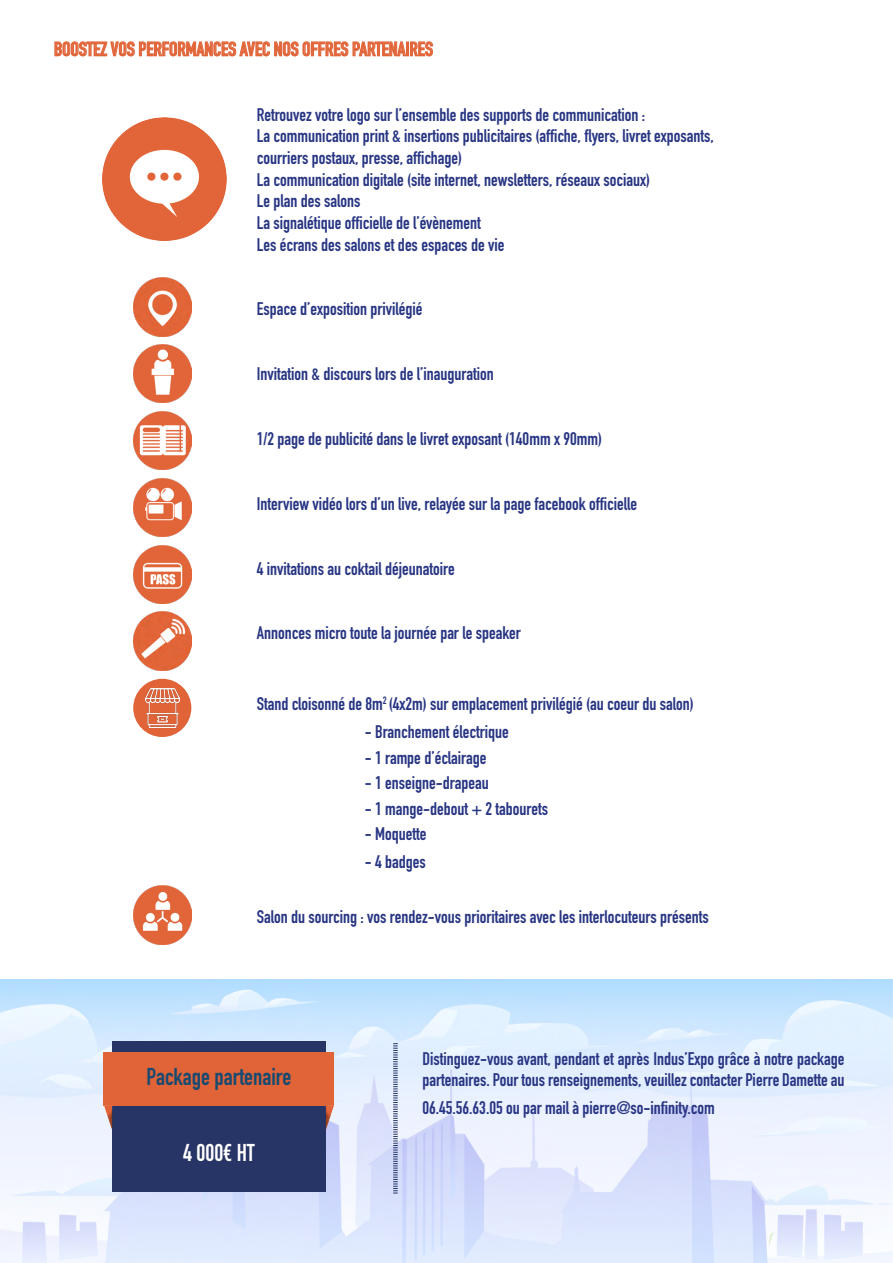
<style>
.page{position:relative;width:893px;height:1263px;background:#fff}
.page>*{position:absolute;margin:0;border:0;box-sizing:border-box;transform-origin:0 0}
.t1{font:700 24px "DIN Condensed";color:#184a71}
.t2{font:700 24px "DIN Condensed";color:#fff}
.t3{font:700 19.5px "DIN Condensed";color:#e16539}
.t4{font:700 18px/21.6px "DIN Condensed";color:#283583}
</style>
<div class="page">
<img style="left:0;top:980px;width:893px;height:283px">
<svg style="left:54px;top:41px;width:379px;height:16px"></svg>
<img style="left:103px;top:117px;width:123px;height:123px">
<img style="left:133px;top:278px;width:58px;height:58px">
<img style="left:133px;top:345px;width:58px;height:58px">
<img style="left:133px;top:411px;width:58px;height:59px">
<img style="left:133px;top:478px;width:58px;height:58px">
<img style="left:133px;top:545px;width:58px;height:58px">
<img style="left:133px;top:612px;width:58px;height:58px">
<div style="left:133px;top:679px;width:58px;height:58px;background:#e16439;border-radius:50%"></div>
<img style="left:145px;top:688px;width:34px;height:39px">
<img style="left:133px;top:886px;width:58px;height:58px">
<div style="left:112px;top:1041px;width:214px;height:151px;background:#273566"></div>
<div style="left:104px;top:1052px;width:230px;height:53px;background:#e16439"></div>
<div style="left:93px;top:1095px;width:28px;height:37px;background:#fff;opacity:.75"></div>
<div style="left:102px;top:1098px;width:21px;height:34px;background:#000;opacity:.75"></div>
<div style="left:317px;top:1095px;width:28px;height:37px;background:#fff;opacity:.75"></div>
<div style="left:314px;top:1098px;width:21px;height:34px;background:#000;opacity:.75"></div>
<svg style="left:393px;top:1043px;width:5px;height:150px"></svg>
<p class="t3" style="left:54px;top:36px;width:380px">BOOSTEZ VOS PERFORMANCES AVEC NOS OFFRES PARTENAIRES</p>
<p class="t4" style="left:257px;top:104px;width:459px">Retrouvez votre logo sur l’ensemble des supports de communication :<br>La communication print &amp; insertions publicitaires (affiche, flyers, livret exposants, courriers postaux, presse, affichage)<br>La communication digitale (site internet, newsletters, réseaux sociaux)<br>Le plan des salons<br>La signalétique officielle de l’évènement<br>Les écrans des salons et des espaces de vie</p>
<p class="t4" style="left:257px;top:298px;width:167px">Espace d’exposition privilégié</p>
<p class="t4" style="left:257px;top:363px;width:239px">Invitation &amp; discours lors de l’inauguration</p>
<p class="t4" style="left:257px;top:428px;width:347px">1/2 page de publicité dans le livret exposant (140mm x 90mm)</p>
<p class="t4" style="left:257px;top:492px;width:382px">Interview vidéo lors d’un live, relayée sur la page facebook officielle</p>
<p class="t4" style="left:257px;top:557px;width:200px">4 invitations au coktail déjeunatoire</p>
<p class="t4" style="left:257px;top:622px;width:266px">Annonces micro toute la journée par le speaker</p>
<p class="t4" style="left:257px;top:693px;width:439px">Stand cloisonné de 8m<sup>2</sup> (4x2m) sur emplacement privilégié (au coeur du salon)</p>
<p class="t4" style="left:365px;top:721px;width:146px">- Branchement électrique</p>
<p class="t4" style="left:365px;top:746px;width:123px">- 1 rampe d’éclairage</p>
<p class="t4" style="left:365px;top:772px;width:125px">- 1 enseigne-drapeau</p>
<p class="t4" style="left:365px;top:797px;width:185px">- 1 mange-debout + 2 tabourets</p>
<p class="t4" style="left:365px;top:823px;width:63px">- Moquette</p>
<p class="t4" style="left:365px;top:851px;width:63px">- 4 badges</p>
<p class="t4" style="left:257px;top:906px;width:454px">Salon du sourcing : vos rendez-vous prioritaires avec les interlocuteurs présents</p>
<h1 class="t1" style="left:147px;top:1061px;width:146px">Package partenaire</h1>
<h1 class="t2" style="left:183px;top:1137px;width:73px">4 000€ HT</h1>
<p class="t4" style="left:422px;top:1047px;width:424px">Distinguez-vous avant, pendant et après Indus’Expo grâce à notre package partenaires. Pour tous renseignements, veuillez contacter Pierre Damette au</p>
<p class="t4" style="left:422px;top:1097px;width:294px">06.45.56.63.05 ou par mail à pierre@so-infinity.com</p>
</div>
